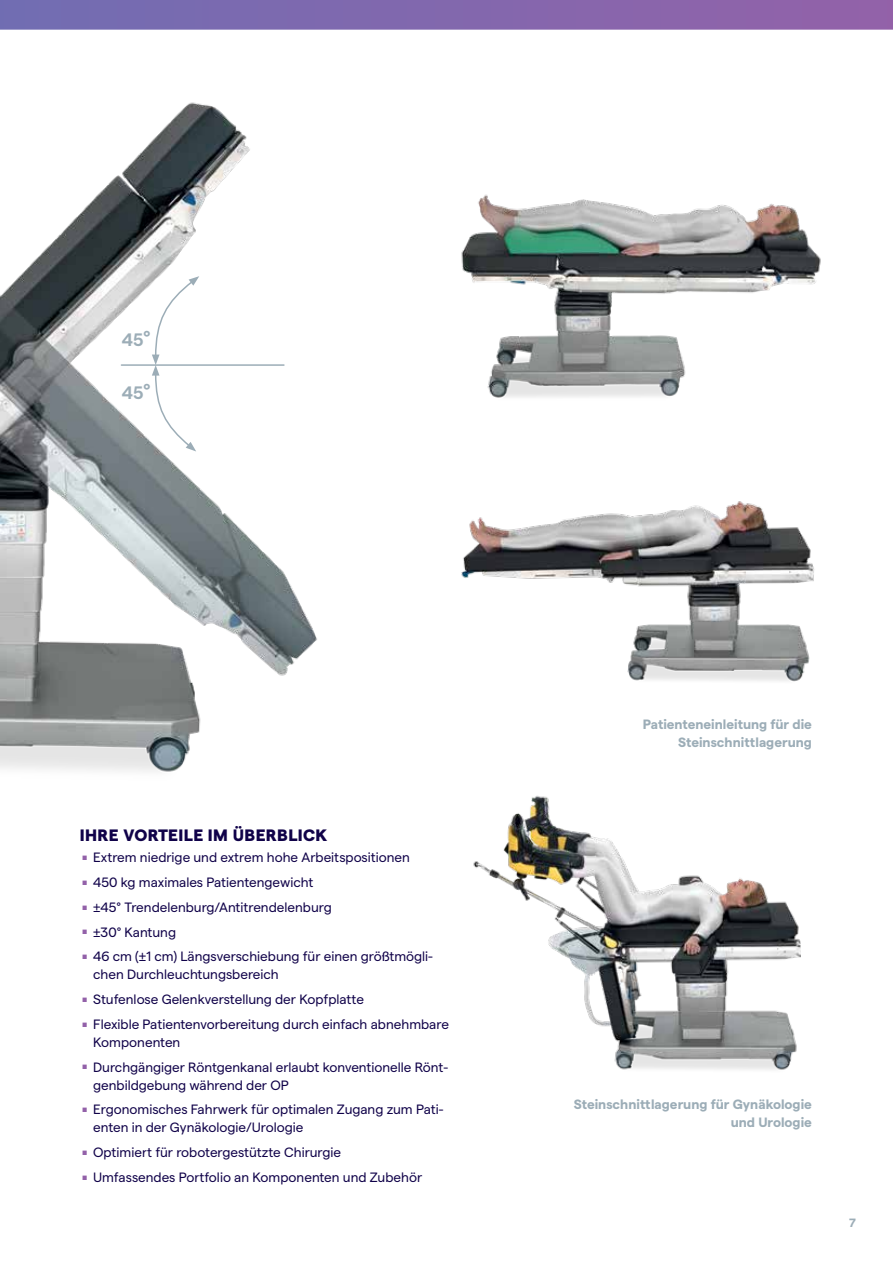
<style>
.page{position:relative;width:893px;height:1263px;background:#fff}
.page>*{position:absolute;margin:0;border:0;box-sizing:border-box;transform-origin:0 0}
.t1{font:42px "Matter SQ";color:#9361a9}
.t2{font:600 18px "Matter";color:#9cadb7}
.t3{font:800 16.5px "Matter";letter-spacing:.025em;color:#100249}
.t4{font:13.5px/18px "Matter";color:#100249}
.t5{font:700 13.5px/18px "Matter";color:#9cadb7;text-align:right}
.t6{font:700 12px "Matter";color:#9cadb7}
.s1{font-size:21.45px}
</style>
<div class="page">
<img style="left:0;top:102px;width:317px;height:670px">
<img style="left:461px;top:501px;width:353px;height:181px">
<img style="left:461px;top:194px;width:360px;height:204px">
<img style="left:473px;top:795px;width:327px;height:275px">
<svg style="left:152px;top:276px;width:47px;height:175px"></svg>
<hr style="left:121px;top:364px;width:163px;height:2px;background:#9cadb7">
<svg style="left:0;top:0;width:893px;height:30px;background:#8369ae"></svg>
<h2 class="t2" style="left:122px;top:326px;width:30px">45<span class="s1">°</span></h2>
<h2 class="t2" style="left:122px;top:380px;width:30px">45<span class="s1">°</span></h2>
<p class="t3" style="left:80px;top:823px;width:249px">IHRE VORTEILE IM ÜBERBLICK</p>
<h1 class="t1" style="left:80px;top:815px;width:11px">.</h1>
<p class="t4" style="left:93px;top:848px;width:318px">Extrem niedrige und extrem hohe Arbeitspositionen</p>
<h1 class="t1" style="left:80px;top:839px;width:11px">.</h1>
<p class="t4" style="left:93px;top:872px;width:222px">450 kg maximales Patientengewicht</p>
<h1 class="t1" style="left:80px;top:864px;width:11px">.</h1>
<p class="t4" style="left:93px;top:897px;width:240px">±45° Trendelenburg/Antitrendelenburg</p>
<h1 class="t1" style="left:80px;top:889px;width:11px">.</h1>
<p class="t4" style="left:93px;top:922px;width:84px">±30° Kantung</p>
<h1 class="t1" style="left:80px;top:914px;width:11px">.</h1>
<p class="t4" style="left:93px;top:947px;width:341px">46 cm (±1 cm) Längsverschiebung für einen größtmögli&shy;chen Durchleuchtungsbereich</p>
<h1 class="t1" style="left:80px;top:956px;width:11px">.</h1>
<p class="t4" style="left:93px;top:989px;width:272px">Stufenlose Gelenkverstellung der Kopfplatte</p>
<h1 class="t1" style="left:80px;top:981px;width:11px">.</h1>
<p class="t4" style="left:93px;top:1014px;width:357px">Flexible Patientenvorbereitung durch einfach abnehmbare<br>Komponenten</p>
<h1 class="t1" style="left:80px;top:1024px;width:11px">.</h1>
<p class="t4" style="left:93px;top:1057px;width:357px">Durchgängiger Röntgenkanal erlaubt konventionelle Rönt&shy;genbildgebung während der OP</p>
<h1 class="t1" style="left:80px;top:1067px;width:11px">.</h1>
<p class="t4" style="left:93px;top:1100px;width:352px">Ergonomisches Fahrwerk für optimalen Zugang zum Pati&shy;enten in der Gynäkologie/Urologie</p>
<h1 class="t1" style="left:80px;top:1109px;width:11px">.</h1>
<p class="t4" style="left:93px;top:1142px;width:249px">Optimiert für robotergestützte Chirurgie</p>
<h1 class="t1" style="left:80px;top:1134px;width:11px">.</h1>
<p class="t4" style="left:93px;top:1167px;width:330px">Umfassendes Portfolio an Komponenten und Zubehör</p>
<p class="t5" style="left:643px;top:714px;width:170px">Patienteneinleitung für die<br>Steinschnittlagerung</p>
<p class="t5" style="left:574px;top:1094px;width:240px">Steinschnittlagerung für Gynäkologie und Urologie</p>
<p class="t6" style="left:849px;top:1214px;width:8px">7</p>
</div>
